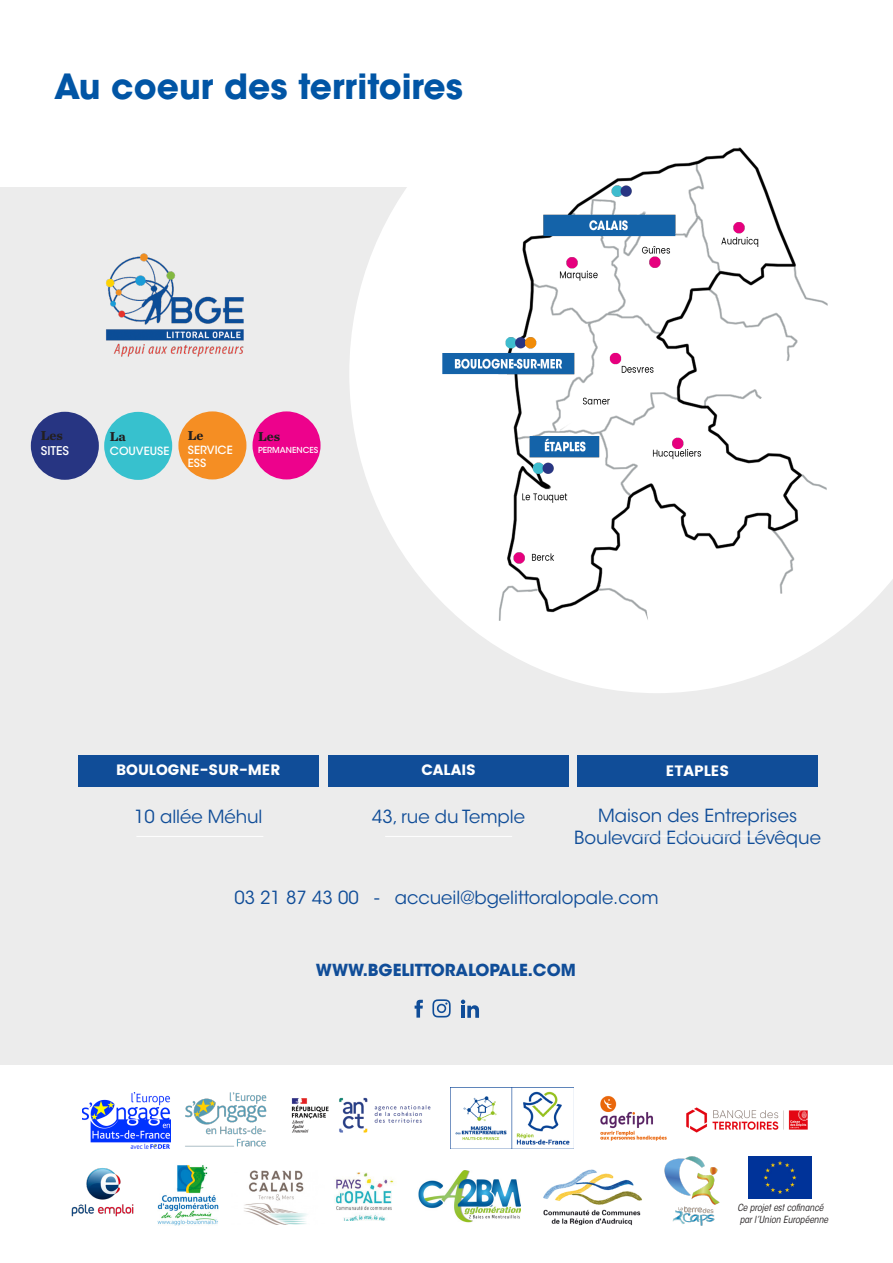
<style>
.page{position:relative;width:893px;height:1263px;background:#fff}
.page>*{position:absolute;margin:0;border:0;box-sizing:border-box;transform-origin:0 0}
.t1{font:700 34.5px "ITC Avant Garde Std";color:#0155a5}
.t2{font:18px "ITC Avant Garde Std";color:#104d98}
.t3{font:700 16.5px "ITC Avant Garde Std";color:#104d98}
.t4{font:15px "Poppins";color:#fff}
.t5{font:700 13.5px "Chronicle Text G1";color:#231f20}
.t6{font:500 12px "ITC Avant Garde Std";color:#fff}
.t7{font:500 11.25px "ITC Avant Garde Std";color:#fff}
.t8{font:italic condensed 9.75px "ITC Avant Garde Std";color:#231f20}
.t9{font:500 8.25px "ITC Avant Garde Std";color:#fff}
</style>
<div class="page">
<div style="left:0;top:187px;width:893px;height:878px;background:#ececec"></div>
<svg style="left:349px;top:187px;width:544px;height:506px;fill:#fff"></svg>
<img style="left:418px;top:147px;width:410px;height:474px">
<div style="left:31px;top:412px;width:68px;height:68px;background:#273582;border-radius:50%"></div>
<div style="left:104px;top:412px;width:68px;height:68px;background:#37c1ce;border-radius:50%"></div>
<div style="left:178px;top:411px;width:68px;height:68px;background:#f58e23;border-radius:50%"></div>
<div style="left:252px;top:411px;width:69px;height:68px;background:#ed028c;border-radius:50%"></div>
<img style="left:600px;top:1095px;width:67px;height:46px">
<img style="left:244px;top:1171px;width:63px;height:53px">
<img style="left:157px;top:1165px;width:62px;height:60px">
<img style="left:334px;top:1172px;width:60px;height:49px">
<img style="left:543px;top:1169px;width:99px;height:57px">
<img style="left:185px;top:1092px;width:81px;height:55px">
<img style="left:71px;top:1168px;width:63px;height:49px">
<img style="left:291px;top:1097px;width:140px;height:36px">
<img style="left:83px;top:1092px;width:88px;height:56px">
<img style="left:686px;top:1107px;width:122px;height:26px">
<img style="left:418px;top:1171px;width:102px;height:51px">
<img style="left:106px;top:253px;width:138px;height:104px">
<div style="left:78px;top:755px;width:240px;height:31px;background:#104d98"></div>
<div style="left:329px;top:755px;width:240px;height:31px;background:#104d98"></div>
<div style="left:577px;top:755px;width:241px;height:31px;background:#104d98"></div>
<hr style="left:385px;top:836px;width:127px;height:1px;background:#fff">
<hr style="left:635px;top:836px;width:127px;height:1px;background:#fff">
<hr style="left:136px;top:836px;width:127px;height:1px;background:#fff">
<svg style="left:415px;top:1000px;width:8px;height:17px"></svg>
<svg style="left:432px;top:999px;width:19px;height:18px"></svg>
<svg style="left:461px;top:999px;width:18px;height:19px"></svg>
<img style="left:451px;top:1087px;width:122px;height:61px">
<img style="left:664px;top:1156px;width:56px;height:70px">
<img style="left:748px;top:1156px;width:63px;height:42px">
<p class="t1" style="left:54px;top:64px;width:411px">Au coeur des territoires</p>
<p class="t5" style="left:41px;top:425px;width:24px">Les</p>
<p class="t6" style="left:41px;top:443px;width:30px">SITES</p>
<p class="t5" style="left:110px;top:425px;width:17px">La</p>
<p class="t7" style="left:110px;top:444px;width:61px">COUVEUSE</p>
<p class="t5" style="left:188px;top:425px;width:17px">Le</p>
<p class="t7" style="left:188px;top:443px;width:46px">SERVICE</p>
<p class="t7" style="left:188px;top:456px;width:20px">ESS</p>
<p class="t5" style="left:258px;top:425px;width:24px">Les</p>
<p class="t9" style="left:258px;top:445px;width:62px">PERMANENCES</p>
<p class="t4" style="left:116px;top:761px;width:166px">BOULOGNE-SUR-MER</p>
<p class="t4" style="left:421px;top:761px;width:56px">CALAIS</p>
<p class="t4" style="left:666px;top:762px;width:65px">ETAPLES</p>
<p class="t2" style="left:134px;top:805px;width:130px">10 allée Méhul</p>
<p class="t2" style="left:598px;top:805px;width:201px">Maison des Entreprises</p>
<p class="t2" style="left:574px;top:827px;width:248px">Boulevard Edouard Lévêque</p>
<p class="t2" style="left:372px;top:805px;width:154px">43, rue du Temple</p>
<p class="t2" style="left:234px;top:887px;width:426px">03 21 87 43 00 - accueil@bgelittoralopale.com</p>
<p class="t3" style="left:316px;top:959px;width:261px">WWW.BGELITTORALOPALE.COM</p>
<p class="t8" style="left:737px;top:1202px;width:88px">Ce projet est cofinancé</p>
<p class="t8" style="left:740px;top:1213px;width:90px">par l’Union Européenne</p>
</div>
